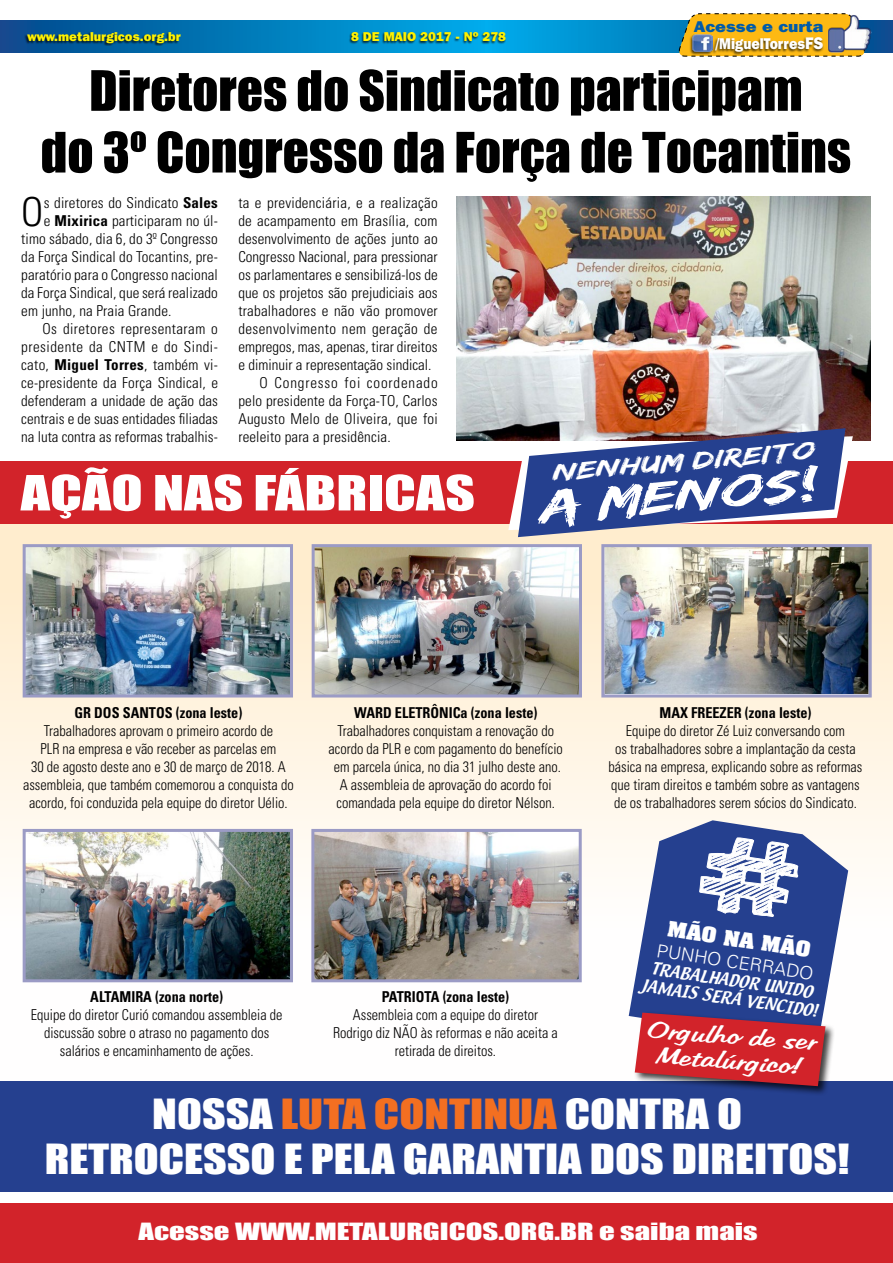
<style>
.page{position:relative;width:893px;height:1263px;background:#fff}
.page>*{position:absolute;margin:0;border:0;box-sizing:border-box;transform-origin:0 0}
.t1{font:51.45px/61.7px "Impact";color:#000;text-align:center}
.t2{font:44.85px "Impact";color:#fff;scale:1.29 1}
.t3{font:italic 39.9px "Edo";color:#fff;scale:1.51 1}
.t4{font:300 condensed 39.9px "Univers";color:#000}
.t5{font:38.25px/45.8px "Impact";color:#fff;text-align:center;scale:1.2 1}
.t6{font:italic 23.1px/25.2px "Tabitha";color:#fff;text-align:center;scale:1.34 1}
.t7{font:21.75px "Impact";color:#fff;scale:1.41 1}
.t8{font:italic 21.45px "Edo";color:#fff;scale:1.51 1}
.t9{font:300 18.15px "Univers";color:#fff}
.t10{font:700 18.15px "Aachen";color:#fff;scale:1.15 1}
.t11{font:800 15.45px/17.4px "Franklin Gothic IT Cby BT";color:#fff;text-align:right;scale:.88 1}
.t12{font:15.15px/18.1px "Textile";color:#fff;text-align:center}
.t13{font:300 condensed 15px/18px "Univers";color:#000;text-align:center;scale:.95 1}
.t14{font:300 condensed 15px "Univers";color:#000}
.t15{font:700 condensed 15px "Univers";color:#000;scale:.95 1}
.t16{font:300 condensed 15px "Univers";letter-spacing:.03em;color:#000}
.t17{font:300 condensed 15px "Univers";letter-spacing:.02em;color:#000}
.t18{font:300 condensed 15px "Univers";letter-spacing:.035em;color:#000}
.t19{font:300 condensed 15px "Univers";letter-spacing:.055em;color:#000}
.t20{font:800 12.75px "Franklin Gothic IT Cby BT";color:#fff200}
.s1{color:#005baa}
.s2{font-size:16.65px}
.s3{font-weight:700}
.s4{color:#f36f21}
</style>
<div class="page">
<div style="left:0;top:515px;width:893px;height:595px;background:linear-gradient(to bottom,#feebca,#fff)"></div>
<svg style="left:0;top:21px;width:893px;height:31px;background:#0181c0"></svg>
<div style="left:24px;top:31px;width:157px;height:15px;background:#000;opacity:.75"></div>
<div style="left:348px;top:31px;width:158px;height:13px;background:#000;opacity:.75"></div>
<svg style="left:677px;top:13px;width:187px;height:44px;background:#e4b22c"></svg>
<div style="left:711px;top:37px;width:112px;height:18px;background:#000;opacity:.75"></div>
<div style="left:689px;top:34px;width:24px;height:22px;background:#000;opacity:.75"></div>
<img style="left:693px;top:35px;width:20px;height:17px">
<img style="left:827px;top:15px;width:45px;height:38px">
<div style="left:0;top:461px;width:893px;height:63px;background:#d2232a"></div>
<div style="left:0;top:1203px;width:893px;height:60px;background:#d2232a"></div>
<img style="left:27px;top:548px;width:262px;height:145px">
<div style="left:23px;top:544px;width:270px;height:153px;border:3px solid #9b9bc5"></div>
<img style="left:27px;top:833px;width:262px;height:145px">
<div style="left:23px;top:829px;width:270px;height:153px;border:3px solid #9b9bc5"></div>
<img style="left:315px;top:833px;width:263px;height:145px">
<div style="left:311px;top:829px;width:271px;height:153px;border:3px solid #9b9bc5"></div>
<img style="left:316px;top:548px;width:262px;height:145px">
<div style="left:312px;top:544px;width:270px;height:153px;border:3px solid #9b9bc5"></div>
<img style="left:605px;top:548px;width:263px;height:145px">
<div style="left:601px;top:544px;width:271px;height:153px;border:3px solid #9b9bc5"></div>
<img style="left:456px;top:197px;width:415px;height:244px">
<div style="left:0;top:1081px;width:893px;height:111px;background:#25408f"></div>
<svg style="left:508px;top:428px;width:345px;height:109px;background:#5e6496"></svg>
<svg style="left:629px;top:813px;width:224px;height:232px;fill:#25408f"></svg>
<svg style="left:696px;top:832px;width:107px;height:91px"></svg>
<div style="left:633px;top:1011px;width:202px;height:85px;background:#000;opacity:.75"></div>
<svg style="left:635px;top:1012px;width:190px;height:74px;background:#b32d3d"></svg>
<p class="t20" style="left:28px;top:28px;width:155px">www.metalurgicos.org.br</p>
<p class="t20" style="left:351px;top:28px;width:157px">8 DE MAIO 2017 - Nº 278</p>
<p class="t11" style="left:694px;top:17px;width:148px"><span class="s1">Acesse e curta </span>/MiguelTorres<span class="s2">FS</span></p>
<h1 class="t1" style="left:41px;top:58px;width:812px">Diretores do Sindicato participam<br>do 3º Congresso da Força de Tocantins</h1>
<h3 class="t4" style="left:21px;top:188px;width:24px">O</h3>
<p class="t14" style="left:44px;top:194px;width:176px">s diretores do Sindicato <span class="s3">Sales</span></p>
<p class="t14" style="left:44px;top:212px;width:176px">e <span class="s3">Mixirica</span> participaram no úl-</p>
<p class="t14" style="left:21px;top:230px;width:198px">timo sábado, dia 6, do 3º Congresso</p>
<p class="t14" style="left:21px;top:248px;width:198px">da Força Sindical do Tocantins, pre-</p>
<p class="t14" style="left:21px;top:266px;width:198px">paratório para o Congresso nacional</p>
<p class="t14" style="left:21px;top:284px;width:198px">da Força Sindical, que será realizado</p>
<p class="t14" style="left:21px;top:302px;width:152px">em junho, na Praia Grande.</p>
<p class="t16" style="left:42px;top:320px;width:177px">Os diretores representaram o</p>
<p class="t18" style="left:21px;top:338px;width:198px">presidente da CNTM e do Sindi-</p>
<p class="t14" style="left:21px;top:356px;width:198px">cato, <span class="s3">Miguel Torres</span>, também vi-</p>
<p class="t14" style="left:21px;top:374px;width:198px">ce-presidente da Força Sindical, e</p>
<p class="t14" style="left:21px;top:392px;width:198px">defenderam a unidade de ação das</p>
<p class="t14" style="left:21px;top:410px;width:198px">centrais e de suas entidades filiadas</p>
<p class="t14" style="left:21px;top:428px;width:198px">na luta contra as reformas trabalhis-</p>
<p class="t14" style="left:238px;top:194px;width:201px">ta e previdenciária, e a realização</p>
<p class="t14" style="left:238px;top:212px;width:201px">de acampamento em Brasília, com</p>
<p class="t14" style="left:238px;top:230px;width:201px">desenvolvimento de ações junto ao</p>
<p class="t14" style="left:238px;top:248px;width:201px">Congresso Nacional, para pressionar</p>
<p class="t14" style="left:238px;top:266px;width:201px">os parlamentares e sensibilizá-los de</p>
<p class="t14" style="left:238px;top:284px;width:201px">que os projetos são prejudiciais aos</p>
<p class="t14" style="left:238px;top:302px;width:201px">trabalhadores e não vão promover</p>
<p class="t16" style="left:238px;top:320px;width:201px">desenvolvimento nem geração de</p>
<p class="t14" style="left:238px;top:338px;width:201px">empregos, mas, apenas, tirar direitos</p>
<p class="t14" style="left:238px;top:356px;width:195px">e diminuir a representação sindical.</p>
<p class="t19" style="left:260px;top:374px;width:180px">O Congresso foi coordenado</p>
<p class="t14" style="left:238px;top:392px;width:201px">pelo presidente da Força-TO, Carlos</p>
<p class="t17" style="left:238px;top:410px;width:201px">Augusto Melo de Oliveira, que foi</p>
<p class="t14" style="left:238px;top:428px;width:154px">reeleito para a presidência.</p>
<h2 class="t2" style="left:21px;top:458px;width:354px">AÇÃO NAS FÁBRICAS</h2>
<h3 class="t8" style="left:550px;top:463px;width:176px;rotate:-5deg">NENHUM DIREITO</h3>
<h3 class="t3" style="left:536px;top:489px;width:185px;rotate:-5deg">A MENOS!</h3>
<p class="t15" style="left:74px;top:703px;width:178px">GR DOS SANTOS (zona leste)</p>
<p class="t13" style="left:23px;top:721px;width:286px">Trabalhadores aprovam o primeiro acordo de<br>PLR na empresa e vão receber as parcelas em<br>30 de agosto deste ano e 30 de março de 2018. A assembleia, que também comemorou a conquista do acordo, foi conduzida pela equipe do diretor Uélio.</p>
<p class="t15" style="left:354px;top:703px;width:195px">WARD ELETRÔNICa (zona leste)</p>
<p class="t13" style="left:329px;top:721px;width:248px">Trabalhadores conquistam a renovação do acordo da PLR e com pagamento do benefício em parcela única, no dia 31 julho deste ano.<br>A assembleia de aprovação do acordo foi comandada pela equipe do diretor Nélson.</p>
<p class="t15" style="left:90px;top:988px;width:141px">ALTAMIRA (zona norte)</p>
<p class="t13" style="left:31px;top:1006px;width:266px">Equipe do diretor Curió comandou assembleia de discussão sobre o atraso no pagamento dos salários e encaminhamento de ações.</p>
<p class="t15" style="left:382px;top:988px;width:136px">PATRIOTA (zona leste)</p>
<p class="t13" style="left:333px;top:1006px;width:238px">Assembleia com a equipe do diretor<br>Rodrigo diz NÃO às reformas e não aceita a retirada de direitos.</p>
<p class="t15" style="left:659px;top:703px;width:162px">MAX FREEZER (zona leste)</p>
<p class="t13" style="left:608px;top:721px;width:269px">Equipe do diretor Zé Luiz conversando com<br>os trabalhadores sobre a implantação da cesta básica na empresa, explicando sobre as reformas que tiram direitos e também sobre as vantagens de os trabalhadores serem sócios do Sindicato.</p>
<p class="t10" style="left:669px;top:916px;width:127px;rotate:8deg">MÃO NA MÃO</p>
<p class="t9" style="left:658px;top:940px;width:160px;rotate:8deg">PUNHO CERRADO</p>
<p class="t12" style="left:644px;top:959px;width:180px;rotate:8deg">TRABALHADOR UNIDO<br>JAMAIS SERÁ VENCIDO!</p>
<h3 class="t6" style="left:646px;top:1017px;width:128px;rotate:4deg">Orgulho de ser<br>Metalúrgico!</h3>
<h3 class="t5" style="left:45px;top:1090px;width:672px">NOSSA <span class="s4">LUTA CONTINUA</span> CONTRA O<br>RETROCESSO E PELA GARANTIA DOS DIREITOS!</h3>
<h3 class="t7" style="left:138px;top:1215px;width:441px">Acesse WWW.METALURGICOS.ORG.BR e saiba mais</h3>
</div>
